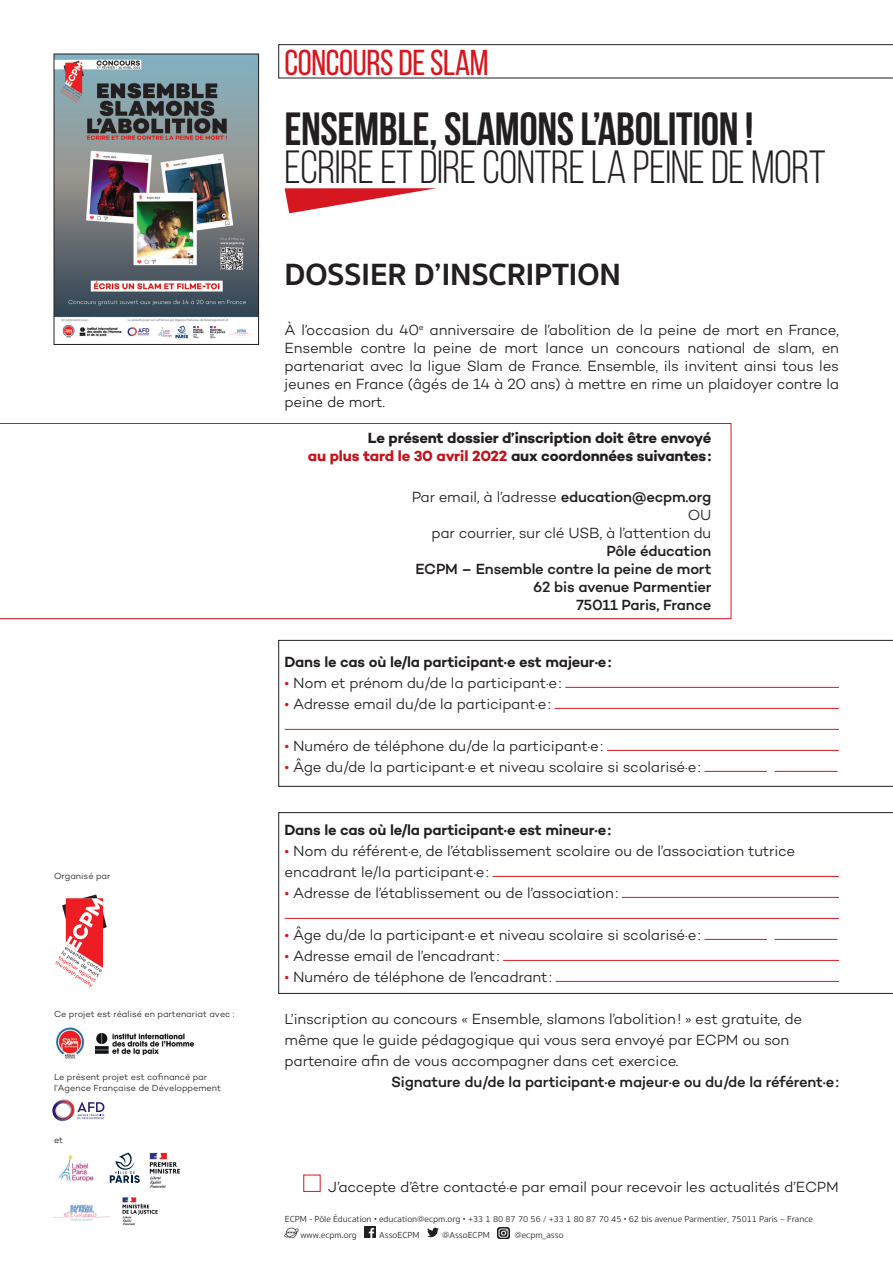
<style>
.page{position:relative;width:893px;height:1263px;background:#fff}
.page>*{position:absolute;margin:0;border:0;box-sizing:border-box;transform-origin:0 0}
.t1{font:46.5px "Bebas Neue";letter-spacing:-.01em;color:#231f20}
.t2{font:700 46.5px "Bebas Neue";letter-spacing:-.01em;color:#231f20}
.t3{font:36px "Bebas Neue";letter-spacing:-.01em;color:#d7171f}
.t4{font:700 31.5px "Sukhumvit Set";color:#231f20}
.t5{font:300 15px/18px "Campton";letter-spacing:-.015em;color:#231f20}
.t6{font:500 15px/18px "Campton";letter-spacing:-.015em;color:#231f20;text-align:right}
.t7{font:700 15px/18px "Campton";letter-spacing:-.015em;color:#231f20;text-align:right}
.t8{font:600 15px "Campton";letter-spacing:-.015em;color:#231f20}
.t9{font:300 9px/16.5px "Sukhumvit Set";color:#231f20}
.t10{font:300 9px/10.5px "Campton";color:#231f20}
.s1{color:#c4121a}
.s2{font-weight:500}
.s3{color:#d7171f}
</style>
<div class="page">
<svg style="left:278px;top:44px;width:615px;height:34px"></svg>
<svg style="left:0;top:423px;width:731px;height:196px"></svg>
<svg style="left:278px;top:640px;width:615px;height:147px"></svg>
<svg style="left:278px;top:812px;width:615px;height:182px"></svg>
<hr style="left:565px;top:687px;width:274px;height:1px;background:#d7171f">
<hr style="left:555px;top:708px;width:284px;height:1px;background:#d7171f">
<hr style="left:285px;top:729px;width:554px;height:1px;background:#d7171f">
<hr style="left:607px;top:750px;width:232px;height:1px;background:#d7171f">
<hr style="left:704px;top:771px;width:63px;height:1px;background:#d7171f">
<hr style="left:775px;top:771px;width:63px;height:1px;background:#d7171f">
<hr style="left:493px;top:876px;width:346px;height:1px;background:#d7171f">
<hr style="left:622px;top:897px;width:217px;height:1px;background:#d7171f">
<hr style="left:285px;top:918px;width:554px;height:1px;background:#d7171f">
<hr style="left:704px;top:939px;width:63px;height:1px;background:#d7171f">
<hr style="left:775px;top:939px;width:63px;height:1px;background:#d7171f">
<hr style="left:503px;top:960px;width:336px;height:1px;background:#d7171f">
<hr style="left:556px;top:981px;width:283px;height:1px;background:#d7171f">
<div style="left:303px;top:1174px;width:18px;height:18px;background:#fff;border:1px solid #d7171f"></div>
<svg style="left:285px;top:1227px;width:13px;height:11px"></svg>
<svg style="left:364px;top:1227px;width:12px;height:11px"></svg>
<svg style="left:428px;top:1227px;width:11px;height:10px"></svg>
<svg style="left:498px;top:1227px;width:12px;height:12px"></svg>
<svg style="left:56px;top:894px;width:51px;height:93px"></svg>
<svg style="left:285px;top:188px;width:152px;height:25px"></svg>
<img style="left:56px;top:1027px;width:29px;height:32px">
<img style="left:96px;top:1034px;width:98px;height:21px">
<svg style="left:52px;top:1099px;width:52px;height:22px"></svg>
<img style="left:58px;top:1154px;width:36px;height:28px">
<svg style="left:110px;top:1152px;width:30px;height:31px"></svg>
<img style="left:149px;top:1152px;width:32px;height:36px">
<img style="left:53px;top:1205px;width:56px;height:16px">
<img style="left:122px;top:1197px;width:36px;height:29px">
<img style="left:56px;top:56px;width:201px;height:283px">
<div style="left:54px;top:54px;width:205px;height:291px;border:1px solid #231f20"></div>
<p class="t10" style="left:54px;top:870px;width:58px">Organisé par</p>
<p class="t10" style="left:54px;top:1009px;width:182px">Ce projet est réalisé en partenariat avec :</p>
<p class="t10" style="left:54px;top:1072px;width:168px">Le présent projet est cofinancé par l’Agence Française de Développement</p>
<p class="t10" style="left:54px;top:1135px;width:11px">et</p>
<h2 class="t3" style="left:285px;top:43px;width:206px">CONCOURS DE SLAM</h2>
<h1 class="t2" style="left:285px;top:103px;width:471px">ENSEMBLE, SLAMONS L’ABOLITION !</h1>
<h1 class="t1" style="left:285px;top:142px;width:543px">ECRIRE ET DIRE CONTRE LA PEINE DE MORT</h1>
<h3 class="t4" style="left:285px;top:250px;width:338px">DOSSIER D’INSCRIPTION</h3>
<p class="t5" style="left:285px;top:321px;width:556px;text-align:justify">À l’occasion du 40<sup>e</sup> anniversaire de l’abolition de la peine de mort en France, Ensemble contre la peine de mort lance un concours national de slam, en partenariat avec la ligue Slam de France. Ensemble, ils invitent ainsi tous les jeunes en France (âgés de 14 à 20 ans) à mettre en rime un plaidoyer contre la peine de mort.</p>
<p class="t7" style="left:308px;top:429px;width:405px">Le présent dossier d’inscription doit être envoyé<br><span class="s1">au plus tard le 30 avril 2022</span> aux coordonnées suivantes:</p>
<p class="t5" style="left:412px;top:487px;width:301px;text-align:right">Par email, à l’adresse <span class="s2">education@ecpm.org<br></span>OU<br>par courrier, sur clé USB, à l’attention du</p>
<p class="t6" style="left:415px;top:541px;width:298px">Pôle éducation<br>ECPM – Ensemble contre la peine de mort<br>62 bis avenue Parmentier<br>75011 Paris, France</p>
<p class="t8" style="left:285px;top:652px;width:328px">Dans le cas où le/la participant.e est majeur.e:</p>
<p class="t5" style="left:285px;top:673px;width:278px"><span class="s3">•</span> Nom et prénom du/de la participant.e:</p>
<p class="t5" style="left:285px;top:694px;width:268px"><span class="s3">•</span> Adresse email du/de la participant.e:</p>
<p class="t5" style="left:285px;top:736px;width:320px"><span class="s3">•</span> Numéro de téléphone du/de la participant.e:</p>
<p class="t5" style="left:285px;top:757px;width:418px"><span class="s3">•</span> Âge du/de la participant.e et niveau scolaire si scolarisé.e:</p>
<p class="t8" style="left:285px;top:820px;width:328px">Dans le cas où le/la participant.e est mineur.e:</p>
<p class="t5" style="left:285px;top:840px;width:512px;line-height:21px"><span class="s3">•</span> Nom du référent.e, de l’établissement scolaire ou de l’association tutrice encadrant le/la participant.e:</p>
<p class="t5" style="left:285px;top:883px;width:335px"><span class="s3">•</span> Adresse de l’établissement ou de l’association:</p>
<p class="t5" style="left:285px;top:925px;width:418px"><span class="s3">•</span> Âge du/de la participant.e et niveau scolaire si scolarisé.e:</p>
<p class="t5" style="left:285px;top:946px;width:216px"><span class="s3">•</span> Adresse email de l’encadrant:</p>
<p class="t5" style="left:285px;top:967px;width:269px"><span class="s3">•</span> Numéro de téléphone de l’encadrant:</p>
<p class="t5" style="left:285px;top:1008px;width:519px;line-height:21px">L’inscription au concours « Ensemble, slamons l’abolition! » est gratuite, de même que le guide pédagogique qui vous sera envoyé par ECPM ou son partenaire afin de vous accompagner dans cet exercice.</p>
<p class="t6" style="left:391px;top:1072px;width:449px">Signature du/de la participant.e majeur.e ou du/de la référent.e:</p>
<p class="t5" style="left:328px;top:1177px;width:512px">J’accepte d’être contacté.e par email pour recevoir les actualités d’ECPM</p>
<p class="t9" style="left:301px;top:1210px;width:514px;text-indent:-16px">ECPM - Pôle Éducation • education@ecpm.org • +33 1 80 87 70 56 / +33 1 80 87 70 45 • 62 bis avenue Parmentier, 75011 Paris – France www.ecpm.org</p>
<p class="t9" style="left:379px;top:1227px;width:42px">AssoECPM</p>
<p class="t9" style="left:442px;top:1227px;width:49px">@AssoECPM</p>
<p class="t9" style="left:514px;top:1227px;width:51px">@ecpm_asso</p>
</div>
